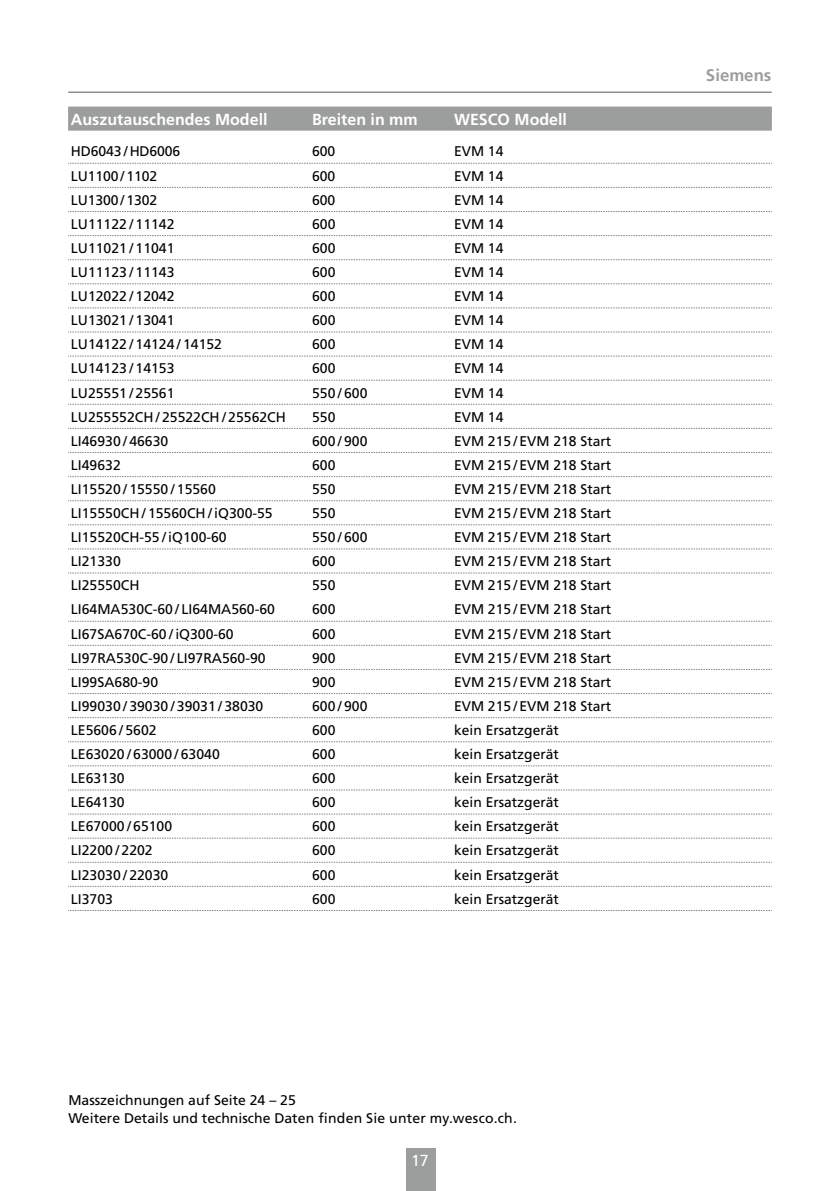
<style>
.page{position:relative;width:840px;height:1191px;background:#fff}
.page>*{position:absolute;margin:0;border:0;box-sizing:border-box;transform-origin:0 0}
.t1{font:700 16.8px "Frutiger LT Pro";color:#9c9d9d}
.t2{font:700 16px "Frutiger LT Pro";color:#fff}
.t3{font:16px "Frutiger LT Pro";color:#fff}
.t4{font:14px/18px "Frutiger LT Pro";color:#000}
</style>
<div class="page">
<div style="left:406px;top:1148px;width:29px;height:43px;background:#9c9d9d"></div>
<hr style="left:68px;top:92px;width:703px;height:1px;background:#878786">
<div style="left:68px;top:107px;width:703px;height:24px;background:#9c9d9d"></div>
<svg style="left:68px;top:910px;width:702px;height:1px"></svg>
<svg style="left:68px;top:548px;width:702px;height:1px"></svg>
<svg style="left:68px;top:163px;width:702px;height:1px"></svg>
<svg style="left:68px;top:187px;width:702px;height:1px"></svg>
<svg style="left:68px;top:211px;width:702px;height:1px"></svg>
<svg style="left:68px;top:235px;width:702px;height:1px"></svg>
<svg style="left:68px;top:259px;width:702px;height:1px"></svg>
<svg style="left:68px;top:283px;width:702px;height:1px"></svg>
<svg style="left:68px;top:307px;width:702px;height:1px"></svg>
<svg style="left:68px;top:332px;width:702px;height:1px"></svg>
<svg style="left:68px;top:356px;width:702px;height:1px"></svg>
<svg style="left:68px;top:380px;width:702px;height:1px"></svg>
<svg style="left:68px;top:404px;width:702px;height:1px"></svg>
<svg style="left:68px;top:428px;width:702px;height:1px"></svg>
<svg style="left:68px;top:452px;width:702px;height:1px"></svg>
<svg style="left:68px;top:476px;width:702px;height:1px"></svg>
<svg style="left:68px;top:500px;width:702px;height:1px"></svg>
<svg style="left:68px;top:524px;width:702px;height:1px"></svg>
<svg style="left:68px;top:572px;width:702px;height:1px"></svg>
<svg style="left:68px;top:621px;width:702px;height:1px"></svg>
<svg style="left:68px;top:645px;width:702px;height:1px"></svg>
<svg style="left:68px;top:669px;width:702px;height:1px"></svg>
<svg style="left:68px;top:693px;width:702px;height:1px"></svg>
<svg style="left:68px;top:717px;width:702px;height:1px"></svg>
<svg style="left:68px;top:741px;width:702px;height:1px"></svg>
<svg style="left:68px;top:765px;width:702px;height:1px"></svg>
<svg style="left:68px;top:789px;width:702px;height:1px"></svg>
<svg style="left:68px;top:813px;width:702px;height:1px"></svg>
<svg style="left:68px;top:838px;width:702px;height:1px"></svg>
<svg style="left:68px;top:862px;width:702px;height:1px"></svg>
<svg style="left:68px;top:886px;width:702px;height:1px"></svg>
<p class="t2" style="left:71px;top:110px;width:198px">Auszutauschendes Modell</p>
<p class="t2" style="left:312px;top:110px;width:107px">Breiten in mm</p>
<p class="t2" style="left:454px;top:110px;width:114px">WESCO Modell</p>
<p class="t4" style="left:71px;top:143px;width:111px">HD6043 / HD6006</p>
<p class="t4" style="left:312px;top:143px;width:25px">600</p>
<p class="t4" style="left:454px;top:143px;width:51px">EVM 14</p>
<p class="t4" style="left:71px;top:167px;width:88px">LU1100 / 1102</p>
<p class="t4" style="left:312px;top:167px;width:25px">600</p>
<p class="t4" style="left:454px;top:167px;width:51px">EVM 14</p>
<p class="t4" style="left:71px;top:191px;width:88px">LU1300 / 1302</p>
<p class="t4" style="left:312px;top:191px;width:25px">600</p>
<p class="t4" style="left:454px;top:191px;width:51px">EVM 14</p>
<p class="t4" style="left:71px;top:215px;width:105px">LU11122 / 11142</p>
<p class="t4" style="left:312px;top:215px;width:25px">600</p>
<p class="t4" style="left:454px;top:215px;width:51px">EVM 14</p>
<p class="t4" style="left:71px;top:239px;width:105px">LU11021 / 11041</p>
<p class="t4" style="left:312px;top:239px;width:25px">600</p>
<p class="t4" style="left:454px;top:239px;width:51px">EVM 14</p>
<p class="t4" style="left:71px;top:263px;width:105px">LU11123 / 11143</p>
<p class="t4" style="left:312px;top:263px;width:25px">600</p>
<p class="t4" style="left:454px;top:263px;width:51px">EVM 14</p>
<p class="t4" style="left:71px;top:287px;width:105px">LU12022 / 12042</p>
<p class="t4" style="left:312px;top:287px;width:25px">600</p>
<p class="t4" style="left:454px;top:287px;width:51px">EVM 14</p>
<p class="t4" style="left:71px;top:311px;width:105px">LU13021 / 13041</p>
<p class="t4" style="left:312px;top:311px;width:25px">600</p>
<p class="t4" style="left:454px;top:311px;width:51px">EVM 14</p>
<p class="t4" style="left:71px;top:335px;width:153px">LU14122 / 14124 / 14152</p>
<p class="t4" style="left:312px;top:335px;width:25px">600</p>
<p class="t4" style="left:454px;top:335px;width:51px">EVM 14</p>
<p class="t4" style="left:71px;top:359px;width:105px">LU14123 / 14153</p>
<p class="t4" style="left:312px;top:359px;width:25px">600</p>
<p class="t4" style="left:454px;top:359px;width:51px">EVM 14</p>
<p class="t4" style="left:71px;top:384px;width:105px">LU25551 / 25561</p>
<p class="t4" style="left:312px;top:384px;width:57px">550 / 600</p>
<p class="t4" style="left:454px;top:384px;width:51px">EVM 14</p>
<p class="t4" style="left:71px;top:408px;width:216px">LU255552CH / 25522CH / 25562CH</p>
<p class="t4" style="left:312px;top:408px;width:25px">550</p>
<p class="t4" style="left:454px;top:408px;width:51px">EVM 14</p>
<p class="t4" style="left:71px;top:432px;width:99px">LI46930 / 46630</p>
<p class="t4" style="left:312px;top:432px;width:57px">600 / 900</p>
<p class="t4" style="left:454px;top:432px;width:159px">EVM 215 / EVM 218 Start</p>
<p class="t4" style="left:71px;top:456px;width:51px">LI49632</p>
<p class="t4" style="left:312px;top:456px;width:25px">600</p>
<p class="t4" style="left:454px;top:456px;width:159px">EVM 215 / EVM 218 Start</p>
<p class="t4" style="left:71px;top:480px;width:146px">LI15520 / 15550 / 15560</p>
<p class="t4" style="left:312px;top:480px;width:25px">550</p>
<p class="t4" style="left:454px;top:480px;width:159px">EVM 215 / EVM 218 Start</p>
<p class="t4" style="left:71px;top:504px;width:203px">LI15550CH / 15560CH / iQ300-55</p>
<p class="t4" style="left:312px;top:504px;width:25px">550</p>
<p class="t4" style="left:454px;top:504px;width:159px">EVM 215 / EVM 218 Start</p>
<p class="t4" style="left:71px;top:528px;width:157px">LI15520CH-55 / iQ100-60</p>
<p class="t4" style="left:312px;top:528px;width:57px">550 / 600</p>
<p class="t4" style="left:454px;top:528px;width:159px">EVM 215 / EVM 218 Start</p>
<p class="t4" style="left:71px;top:552px;width:51px">LI21330</p>
<p class="t4" style="left:312px;top:552px;width:25px">600</p>
<p class="t4" style="left:454px;top:552px;width:159px">EVM 215 / EVM 218 Start</p>
<p class="t4" style="left:71px;top:576px;width:70px">LI25550CH</p>
<p class="t4" style="left:312px;top:576px;width:25px">550</p>
<p class="t4" style="left:454px;top:576px;width:159px">EVM 215 / EVM 218 Start</p>
<p class="t4" style="left:71px;top:600px;width:205px">LI64MA530C-60 / LI64MA560-60</p>
<p class="t4" style="left:312px;top:600px;width:25px">600</p>
<p class="t4" style="left:454px;top:600px;width:159px">EVM 215 / EVM 218 Start</p>
<p class="t4" style="left:71px;top:625px;width:164px">LI67SA670C-60 / iQ300-60</p>
<p class="t4" style="left:312px;top:625px;width:25px">600</p>
<p class="t4" style="left:454px;top:625px;width:159px">EVM 215 / EVM 218 Start</p>
<p class="t4" style="left:71px;top:649px;width:196px">LI97RA530C-90 / LI97RA560-90</p>
<p class="t4" style="left:312px;top:649px;width:25px">900</p>
<p class="t4" style="left:454px;top:649px;width:159px">EVM 215 / EVM 218 Start</p>
<p class="t4" style="left:71px;top:673px;width:89px">LI99SA680-90</p>
<p class="t4" style="left:312px;top:673px;width:25px">900</p>
<p class="t4" style="left:454px;top:673px;width:159px">EVM 215 / EVM 218 Start</p>
<p class="t4" style="left:71px;top:697px;width:194px">LI99030 / 39030 / 39031 / 38030</p>
<p class="t4" style="left:312px;top:697px;width:57px">600 / 900</p>
<p class="t4" style="left:454px;top:697px;width:159px">EVM 215 / EVM 218 Start</p>
<p class="t4" style="left:71px;top:721px;width:87px">LE5606 / 5602</p>
<p class="t4" style="left:312px;top:721px;width:25px">600</p>
<p class="t4" style="left:454px;top:721px;width:106px">kein Ersatzgerät</p>
<p class="t4" style="left:71px;top:745px;width:150px">LE63020 / 63000 / 63040</p>
<p class="t4" style="left:312px;top:745px;width:25px">600</p>
<p class="t4" style="left:454px;top:745px;width:106px">kein Ersatzgerät</p>
<p class="t4" style="left:71px;top:769px;width:55px">LE63130</p>
<p class="t4" style="left:312px;top:769px;width:25px">600</p>
<p class="t4" style="left:454px;top:769px;width:106px">kein Ersatzgerät</p>
<p class="t4" style="left:71px;top:793px;width:55px">LE64130</p>
<p class="t4" style="left:312px;top:793px;width:25px">600</p>
<p class="t4" style="left:454px;top:793px;width:106px">kein Ersatzgerät</p>
<p class="t4" style="left:71px;top:817px;width:103px">LE67000 / 65100</p>
<p class="t4" style="left:312px;top:817px;width:25px">600</p>
<p class="t4" style="left:454px;top:817px;width:106px">kein Ersatzgerät</p>
<p class="t4" style="left:71px;top:841px;width:83px">LI2200 / 2202</p>
<p class="t4" style="left:312px;top:841px;width:25px">600</p>
<p class="t4" style="left:454px;top:841px;width:106px">kein Ersatzgerät</p>
<p class="t4" style="left:71px;top:865px;width:99px">LI23030 / 22030</p>
<p class="t4" style="left:312px;top:865px;width:25px">600</p>
<p class="t4" style="left:454px;top:865px;width:106px">kein Ersatzgerät</p>
<p class="t4" style="left:71px;top:890px;width:44px">LI3703</p>
<p class="t4" style="left:312px;top:890px;width:25px">600</p>
<p class="t4" style="left:454px;top:890px;width:106px">kein Ersatzgerät</p>
<p class="t4" style="left:68px;top:1091px;width:450px">Masszeichnungen auf Seite 24 – 25<br>Weitere Details und technische Daten finden Sie unter my.wesco.ch.</p>
<p class="t3" style="left:411px;top:1151px;width:19px">17</p>
<p class="t1" style="left:705px;top:65px;width:67px">Siemens</p>
</div>
